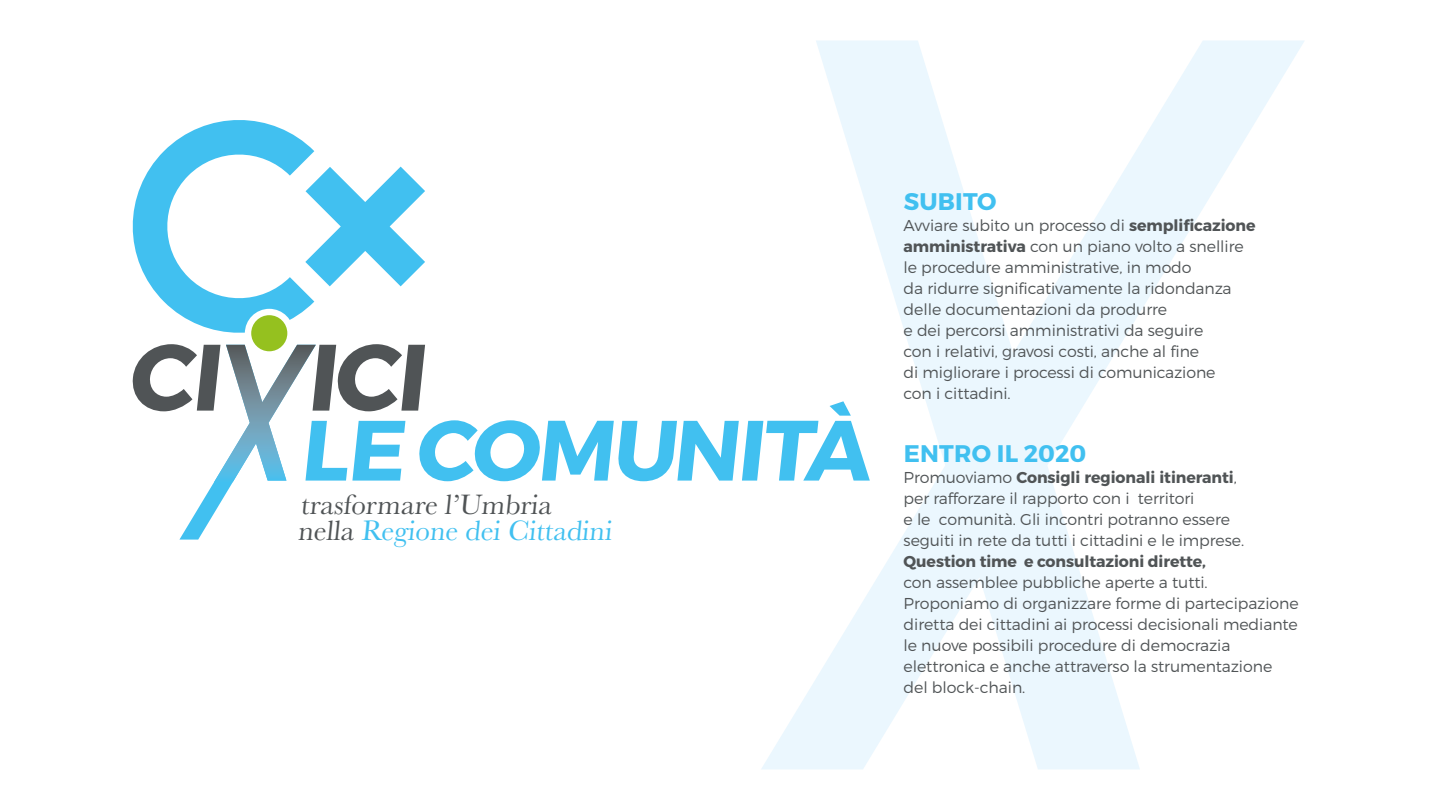
<style>
.page{position:relative;width:1440px;height:810px;background:#fff}
.page>*{position:absolute;margin:0;border:0;box-sizing:border-box;transform-origin:0 0}
.t1{font:700 85.35px "Montserrat";color:#41c0f0}
.t2{font:29.17px/26px "Baskerville";color:#505456}
.t3{font:700 24px "Montserrat";letter-spacing:.01em;color:#41c0f0}
.t4{font:300 15.75px/21px "Montserrat";letter-spacing:-.005em;color:#505456}
.t5{font:700 15.75px "Montserrat";letter-spacing:-.005em;color:#505456}
.s1{color:#41c0f0}
.s2{font-weight:700}
</style>
<div class="page">
<svg style="left:761px;top:40px;width:543px;height:729px"></svg>
<svg style="left:132px;top:120px;width:293px;height:213px"></svg>
<div style="left:245px;top:309px;width:49px;height:49px;background:#fff;border-radius:50%"></div>
<div style="left:251px;top:315px;width:36px;height:36px;background:#95c11f;border-radius:50%"></div>
<svg style="left:132px;top:344px;width:293px;height:196px"></svg>
<h1 class="t1" style="left:300px;top:397px;width:571px">LE COMUNITÀ</h1>
<h2 class="t2" style="left:298px;top:492px;width:319px">trasformare l’Umbria nella <span class="s1">Regione dei Cittadini</span></h2>
<h3 class="t3" style="left:904px;top:187px;width:94px">SUBITO</h3>
<p class="t4" style="left:904px;top:215px;width:353px">Avviare subito un processo di <span class="s2">semplificazione amministrativa</span> con un piano volto a snellire le procedure amministrative, in modo<br>da ridurre significativamente la ridondanza delle documentazioni da produrre<br>e dei percorsi amministrativi da seguire<br>con i relativi, gravosi costi, anche al fine<br>di migliorare i processi di comunicazione<br>con i cittadini.</p>
<h3 class="t3" style="left:904px;top:439px;width:184px">ENTRO IL 2020</h3>
<p class="t4" style="left:904px;top:467px;width:342px">Promuoviamo <span class="s2">Consigli regionali itineranti</span>, per rafforzare il rapporto con i territori<br>e le comunità. Gli incontri potranno essere seguiti in rete da tutti i cittadini e le imprese.</p>
<p class="t5" style="left:904px;top:552px;width:304px">Question time e consultazioni dirette,</p>
<p class="t4" style="left:904px;top:572px;width:397px">con assemblee pubbliche aperte a tutti.<br>Proponiamo di organizzare forme di partecipazione diretta dei cittadini ai processi decisionali mediante le nuove possibili procedure di democrazia elettronica e anche attraverso la strumentazione del block-chain.</p>
</div>
